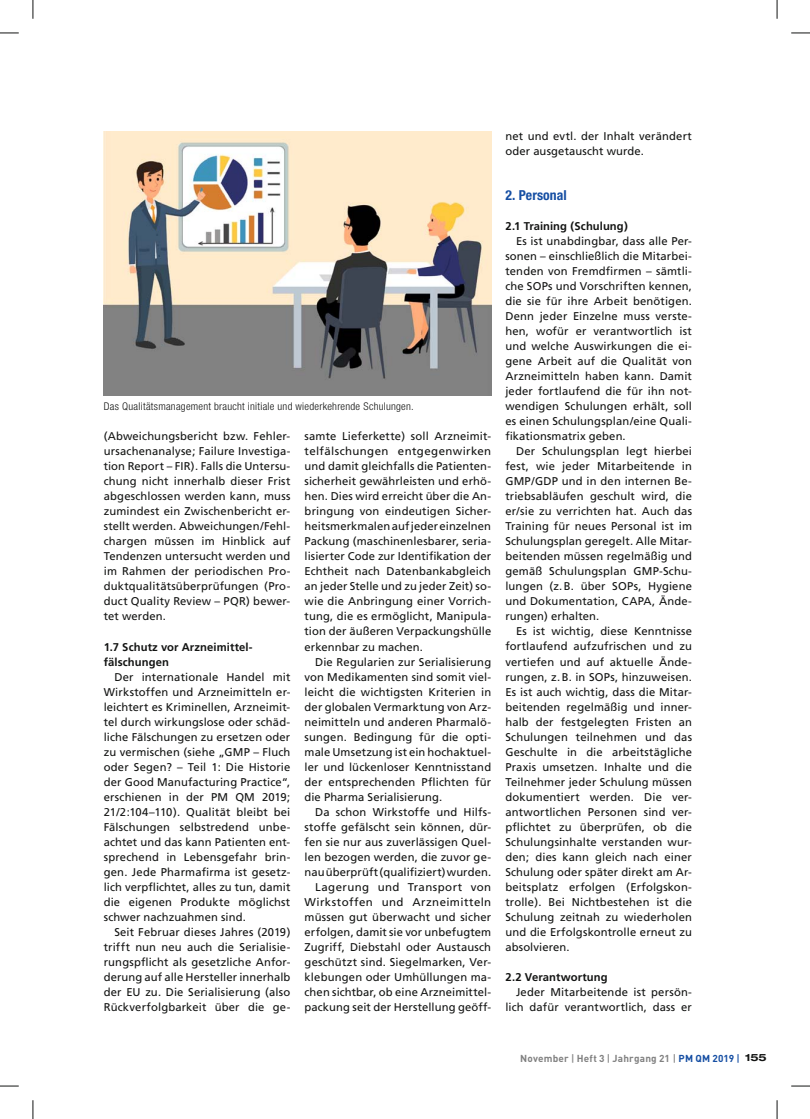
<style>
.page{position:relative;width:810px;height:1119px;background:#fff}
.page>*{position:absolute;margin:0;border:0;box-sizing:border-box;transform-origin:0 0}
.t1{font:700 condensed 13.75px "Helvetica Neue";color:#154ea3}
.t2{font:11.25px/15px "Frutiger";letter-spacing:.01em;color:#131413;text-align:justify}
.t3{font:700 11.25px/15px "Frutiger";letter-spacing:.01em;color:#131413}
.t4{font:300 condensed 10.62px "Helvetica Neue";letter-spacing:.025em;color:#131413}
.t5{font:700 10px "DIN";letter-spacing:.015em;color:#818181}
.s1{font-weight:500}
.s2{color:#154ea3}
.s3{font-weight:500;color:#154ea3}
.s4{font-family:"Helvetica Neue";font-stretch:expanded;color:#131413}
</style>
<div class="page">
<img style="left:104px;top:132px;width:387px;height:263px">
<svg style="left:0;top:32px;width:19px;height:2px"></svg>
<svg style="left:791px;top:32px;width:19px;height:2px"></svg>
<svg style="left:0;top:1085px;width:19px;height:1px"></svg>
<svg style="left:791px;top:1085px;width:19px;height:1px"></svg>
<svg style="left:32px;top:0;width:2px;height:19px"></svg>
<svg style="left:32px;top:1100px;width:2px;height:18px"></svg>
<svg style="left:776px;top:0;width:2px;height:19px"></svg>
<svg style="left:776px;top:1100px;width:2px;height:18px"></svg>
<p class="t4" style="left:104px;top:400px;width:311px">Das Qualitätsmanagement braucht initiale und wiederkehrende Schulungen.</p>
<p class="t2" style="left:104px;top:429px;width:188px">(Abweichungsbericht bzw. Fehler&shy;ursachenanalyse; Failure Investiga&shy;tion Report – FIR). Falls die Untersu&shy;chung nicht innerhalb dieser Frist abgeschlossen werden kann, muss zumindest ein Zwischenbericht er&shy;stellt werden. Abweichungen/Fehl&shy;chargen müssen im Hinblick auf Tendenzen untersucht werden und im Rahmen der periodischen Pro&shy;duktqualitätsüberprüfungen (Pro&shy;duct Quality Review – PQR) bewer&shy;tet werden.</p>
<p class="t3" style="left:104px;top:639px;width:150px">1.7 Schutz vor Arzneimittel&shy;fälschungen</p>
<p class="t2" style="left:104px;top:669px;width:188px;text-indent:11px">Der internationale Handel mit Wirkstoffen und Arzneimitteln er&shy;leichtert es Kriminellen, Arzneimit&shy;tel durch wirkungslose oder schäd&shy;liche Fälschungen zu ersetzen oder zu vermischen (siehe „GMP – Fluch oder Segen? – Teil 1: Die Historie der Good Manufacturing Practice“, erschienen in der PM QM 2019; 21/2:104–110). Qualität bleibt bei Fälschungen selbstredend unbe&shy;achtet und das kann Patienten ent&shy;sprechend in Lebensgefahr brin&shy;gen. Jede Pharmafirma ist gesetz&shy;lich verpflichtet, alles zu tun, damit die eigenen Produkte möglichst schwer nachzuahmen sind.</p>
<p class="t2" style="left:104px;top:924px;width:188px;text-indent:11px">Seit Februar dieses Jahres (2019) trifft nun neu auch die Serialisie&shy;rungspflicht als gesetzliche Anfor&shy;derung auf alle Hersteller innerhalb der EU zu. Die Serialisierung (also Rückverfolgbarkeit über die ge-</p>
<p class="t2" style="left:305px;top:429px;width:188px">samte Lieferkette) soll Arzneimit&shy;telfälschungen entgegenwirken und damit gleichfalls die Patienten&shy;sicherheit gewährleisten und erhö&shy;hen. Dies wird erreicht über die An&shy;bringung von eindeutigen Sicher&shy;heitsmerkmalen auf jeder einzelnen Packung (maschinenlesbarer, seria&shy;lisierter Code zur Identifikation der Echtheit nach Datenbankabgleich an jeder Stelle und zu jeder Zeit) so&shy;wie die Anbringung einer Vorrich&shy;tung, die es ermöglicht, Manipula&shy;tion der äußeren Verpackungshülle erkennbar zu machen.</p>
<p class="t2" style="left:305px;top:654px;width:188px;text-indent:11px">Die Regularien zur Serialisierung von Medikamenten sind somit viel&shy;leicht die wichtigsten Kriterien in der globalen Vermarktung von Arz&shy;neimitteln und anderen Pharmalö&shy;sungen. Bedingung für die opti&shy;male Umsetzung ist ein hochaktuel&shy;ler und lückenloser Kenntnisstand der entsprechenden Pflichten für die Pharma Serialisierung.</p>
<p class="t2" style="left:305px;top:804px;width:188px;text-align:right">Da schon Wirkstoffe und Hilfs&shy;stoffe gefälscht sein können, dür&shy;fen sie nur aus zuverlässigen Quel&shy;len bezogen werden, die zuvor ge&shy;nau überprüft (qualifiziert) wurden.<br>Lagerung und Transport von Wirkstoffen und Arzneimitteln müssen gut überwacht und sicher erfolgen, damit sie vor unbefugtem Zugriff, Diebstahl oder Austausch geschützt sind. Siegelmarken, Ver&shy;klebungen oder Umhüllungen ma&shy;chen sichtbar, ob eine Arzneimittel&shy;packung seit der Herstellung geöff-</p>
<p class="t2" style="left:505px;top:129px;width:188px">net und evtl. der Inhalt verändert oder ausgetauscht wurde.</p>
<p class="t1" style="left:505px;top:187px;width:63px">2. Personal</p>
<p class="t3" style="left:505px;top:219px;width:124px">2.1 Training (Schulung)</p>
<p class="t2" style="left:505px;top:234px;width:188px;text-indent:11px">Es ist unabdingbar, dass alle Per&shy;sonen – einschließlich die Mitarbei&shy;tenden von Fremdfirmen – sämtli&shy;che SOPs und Vorschriften kennen, die sie für ihre Arbeit benötigen.<br>Denn jeder Einzelne muss verste&shy;hen, wofür er verantwortlich ist und welche Auswirkungen die ei&shy;gene Arbeit auf die Qualität von Arzneimitteln haben kann. Damit jeder fortlaufend die für ihn not&shy;wendigen Schulungen erhält, soll es einen Schulungsplan/eine Quali&shy;fikationsmatrix geben.</p>
<p class="t2" style="left:505px;top:444px;width:188px;text-indent:11px">Der Schulungsplan legt hierbei fest, wie jeder Mitarbeitende in GMP/GDP und in den internen Be&shy;triebsabläufen geschult wird, die er/sie zu verrichten hat. Auch das Training für neues Personal ist im Schulungsplan geregelt. Alle Mitar&shy;beitenden müssen regelmäßig und gemäß Schulungsplan GMP-Schu&shy;lungen (z. B. über SOPs, Hygiene und Dokumentation, CAPA, Ände&shy;rungen) erhalten.</p>
<p class="t2" style="left:505px;top:624px;width:188px;text-indent:11px">Es ist wichtig, diese Kenntnisse fortlaufend aufzufrischen und zu vertiefen und auf aktuelle Ände&shy;rungen, z. B. in SOPs, hinzuweisen.<br>Es ist auch wichtig, dass die Mitar&shy;beitenden regelmäßig und inner&shy;halb der festgelegten Fristen an Schulungen teilnehmen und das Geschulte in die arbeitstägliche Praxis umsetzen. Inhalte und die Teilnehmer jeder Schulung müssen dokumentiert werden. Die ver&shy;antwortlichen Personen sind ver&shy;pflichtet zu überprüfen, ob die Schulungsinhalte verstanden wur&shy;den; dies kann gleich nach einer Schulung oder später direkt am Ar&shy;beitsplatz erfolgen (Erfolgskon&shy;trolle). Bei Nichtbestehen ist die Schulung zeitnah zu wiederholen und die Erfolgskontrolle erneut zu absolvieren.</p>
<p class="t3" style="left:505px;top:969px;width:104px">2.2 Verantwortung</p>
<p class="t2" style="left:505px;top:984px;width:188px;text-align:right">Jeder Mitarbeitende ist persön&shy;lich dafür verantwortlich, dass er</p>
<p class="t5" style="left:520px;top:1051px;width:248px">November <span class="s1">|</span> Heft 3 <span class="s1">|</span> Jahrgang 21 <span class="s1">|</span> <span class="s2">PM QM 2019</span> <span class="s3">|</span> <span class="s4">155</span></p>
</div>
